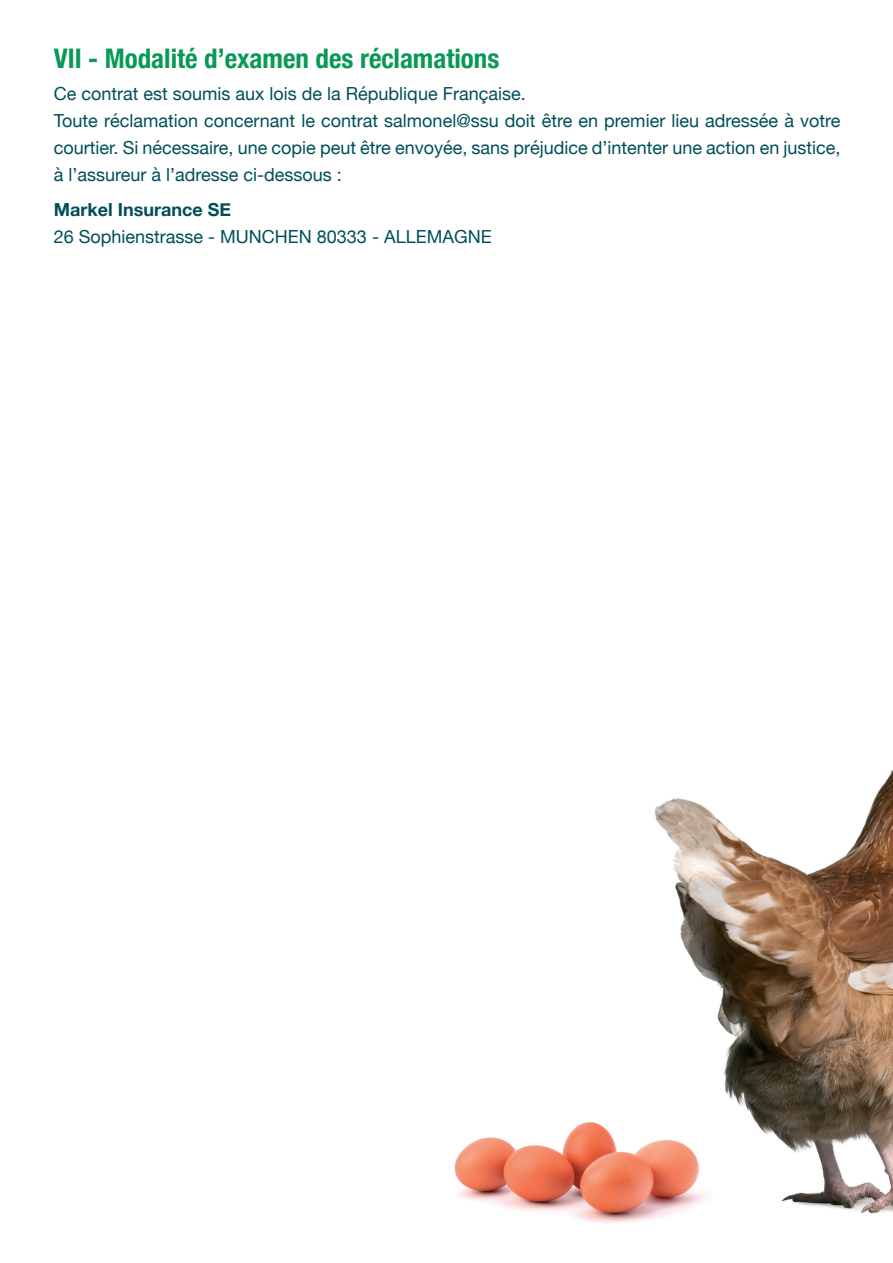
<style>
.page{position:relative;width:893px;height:1263px;background:#fff}
.page>*{position:absolute;margin:0;border:0;box-sizing:border-box;transform-origin:0 0}
.t1{font:700 condensed 27px "Helvetica Neue";color:#099956}
.t2{font:18px/27px "Helvetica Neue";color:#004e59;text-align:justify}
.t3{font:700 18px "Helvetica Neue";color:#004e59}
</style>
<div class="page">
<img style="left:654px;top:769px;width:239px;height:445px">
<img style="left:454px;top:1106px;width:263px;height:118px">
<p class="t1" style="left:54px;top:36px;width:447px">VII - Modalité d’examen des réclamations</p>
<p class="t2" style="left:54px;top:81px;width:473px">Ce contrat est soumis aux lois de la République Française.</p>
<p class="t2" style="left:54px;top:108px;width:788px">Toute réclamation concernant le contrat salmonel@ssu doit être en premier lieu adressée à votre courtier. Si nécessaire, une copie peut être envoyée, sans préjudice d’intenter une action en justice, à l’assureur à l’adresse ci-dessous :</p>
<p class="t3" style="left:54px;top:196px;width:179px">Markel Insurance SE</p>
<p class="t2" style="left:54px;top:224px;width:439px">26 Sophienstrasse - MUNCHEN 80333 - ALLEMAGNE</p>
</div>
